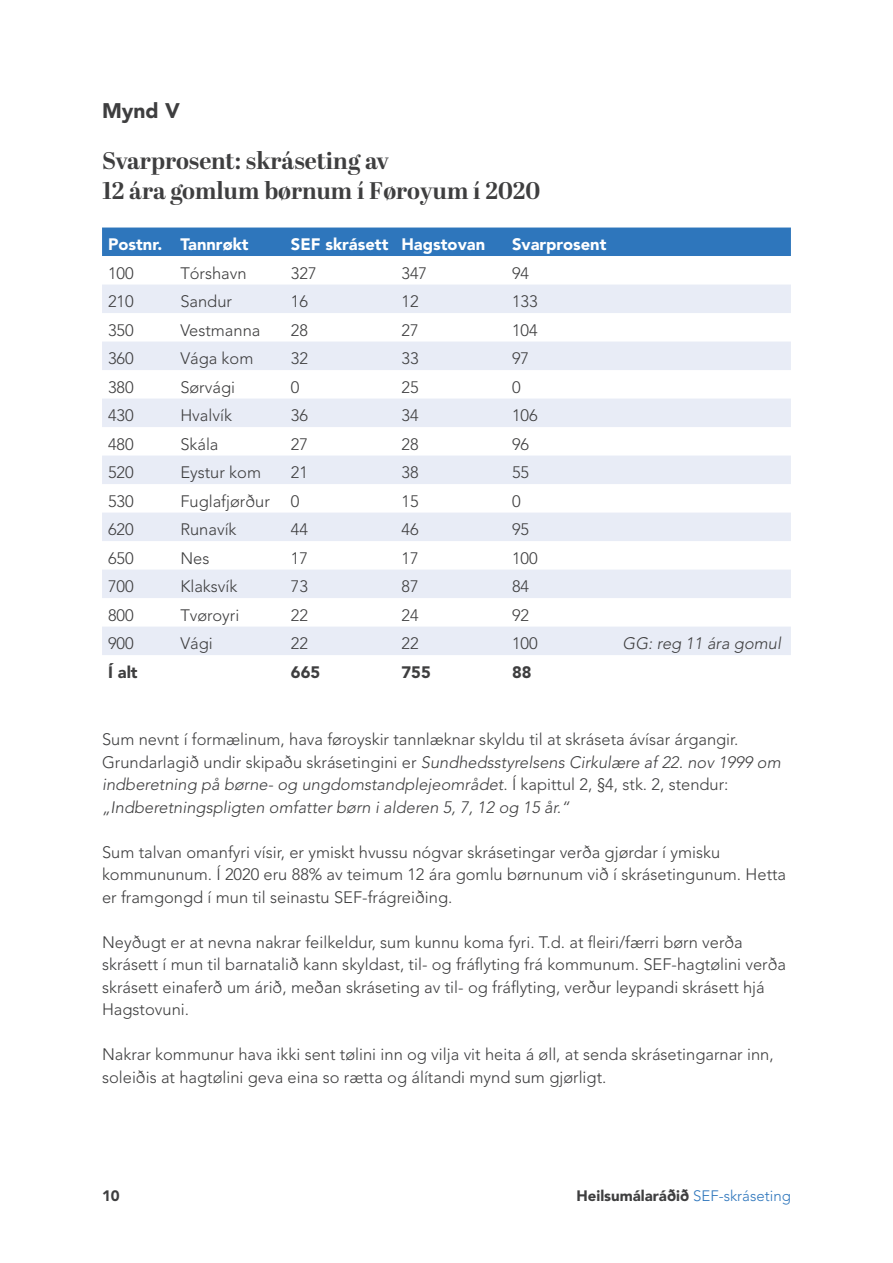
<style>
.page{position:relative;width:893px;height:1263px;background:#fff}
.page>*{position:absolute;margin:0;border:0;box-sizing:border-box;transform-origin:0 0}
.t1{font:700 24px/30px "Abril Display";color:#3e3e3f}
.t2{font:900 21px "Avenir";color:#3e3e3f}
.t3{font:300 16.5px/22.5px "Avenir";color:#3e3e3f}
.t4{font:900 16.5px "Avenir";color:#fff}
.t5{font:italic 300 16.5px "Avenir";color:#3e3e3f}
.t6{font:900 16.5px "Avenir";color:#3e3e3f}
.t7{font:900 15px "Avenir";color:#3e3e3f}
.s1{font-style:italic}
.s2{font-weight:300;color:#2e76bc}
</style>
<div class="page">
<div style="left:102px;top:228px;width:689px;height:28px;background:#2e76bc"></div>
<svg style="left:102px;top:285px;width:689px;height:370px;fill:#e8ecf6"></svg>
<p class="t2" style="left:102px;top:98px;width:79px">Mynd V</p>
<h1 class="t1" style="left:102px;top:147px;width:440px">Svarprosent: skráseting av<br>12 ára gomlum børnum í Føroyum í 2020</h1>
<p class="t4" style="left:108px;top:234px;width:142px">Postnr. Tannrøkt</p>
<p class="t4" style="left:291px;top:234px;width:196px">SEF skrásett Hagstovan</p>
<p class="t4" style="left:512px;top:234px;width:96px">Svarprosent</p>
<p class="t3" style="left:108px;top:262px;width:27px">100</p>
<p class="t3" style="left:180px;top:262px;width:68px">Tórshavn</p>
<p class="t3" style="left:291px;top:262px;width:27px">327</p>
<p class="t3" style="left:401px;top:262px;width:27px">347</p>
<p class="t3" style="left:512px;top:262px;width:19px">94</p>
<p class="t3" style="left:108px;top:290px;width:27px">210</p>
<p class="t3" style="left:180px;top:290px;width:53px">Sandur</p>
<p class="t3" style="left:291px;top:290px;width:19px">16</p>
<p class="t3" style="left:401px;top:290px;width:19px">12</p>
<p class="t3" style="left:512px;top:290px;width:27px">133</p>
<p class="t3" style="left:108px;top:319px;width:27px">350</p>
<p class="t3" style="left:180px;top:319px;width:82px">Vestmanna</p>
<p class="t3" style="left:291px;top:319px;width:19px">28</p>
<p class="t3" style="left:401px;top:319px;width:19px">27</p>
<p class="t3" style="left:512px;top:319px;width:27px">104</p>
<p class="t3" style="left:108px;top:347px;width:27px">360</p>
<p class="t3" style="left:180px;top:347px;width:75px">Vága kom</p>
<p class="t3" style="left:291px;top:347px;width:19px">32</p>
<p class="t3" style="left:401px;top:347px;width:19px">33</p>
<p class="t3" style="left:512px;top:347px;width:19px">97</p>
<p class="t3" style="left:108px;top:376px;width:27px">380</p>
<p class="t3" style="left:180px;top:376px;width:56px">Sørvági</p>
<p class="t3" style="left:291px;top:376px;width:10px">0</p>
<p class="t3" style="left:401px;top:376px;width:19px">25</p>
<p class="t3" style="left:512px;top:376px;width:10px">0</p>
<p class="t3" style="left:108px;top:404px;width:27px">430</p>
<p class="t3" style="left:180px;top:404px;width:53px">Hvalvík</p>
<p class="t3" style="left:291px;top:404px;width:19px">36</p>
<p class="t3" style="left:401px;top:404px;width:19px">34</p>
<p class="t3" style="left:512px;top:404px;width:27px">106</p>
<p class="t3" style="left:108px;top:433px;width:27px">480</p>
<p class="t3" style="left:180px;top:433px;width:40px">Skála</p>
<p class="t3" style="left:291px;top:433px;width:19px">27</p>
<p class="t3" style="left:401px;top:433px;width:19px">28</p>
<p class="t3" style="left:512px;top:433px;width:19px">96</p>
<p class="t3" style="left:108px;top:461px;width:27px">520</p>
<p class="t3" style="left:180px;top:461px;width:82px">Eystur kom</p>
<p class="t3" style="left:291px;top:461px;width:19px">21</p>
<p class="t3" style="left:401px;top:461px;width:19px">38</p>
<p class="t3" style="left:512px;top:461px;width:19px">55</p>
<p class="t3" style="left:108px;top:490px;width:27px">530</p>
<p class="t3" style="left:180px;top:490px;width:91px">Fuglafjørður</p>
<p class="t3" style="left:291px;top:490px;width:10px">0</p>
<p class="t3" style="left:401px;top:490px;width:19px">15</p>
<p class="t3" style="left:512px;top:490px;width:10px">0</p>
<p class="t3" style="left:108px;top:518px;width:27px">620</p>
<p class="t3" style="left:180px;top:518px;width:58px">Runavík</p>
<p class="t3" style="left:291px;top:518px;width:19px">44</p>
<p class="t3" style="left:401px;top:518px;width:19px">46</p>
<p class="t3" style="left:512px;top:518px;width:19px">95</p>
<p class="t3" style="left:108px;top:546px;width:27px">650</p>
<p class="t3" style="left:180px;top:546px;width:31px">Nes</p>
<p class="t3" style="left:291px;top:546px;width:19px">17</p>
<p class="t3" style="left:401px;top:546px;width:19px">17</p>
<p class="t3" style="left:512px;top:546px;width:27px">100</p>
<p class="t3" style="left:108px;top:575px;width:27px">700</p>
<p class="t3" style="left:180px;top:575px;width:59px">Klaksvík</p>
<p class="t3" style="left:291px;top:575px;width:19px">73</p>
<p class="t3" style="left:401px;top:575px;width:19px">87</p>
<p class="t3" style="left:512px;top:575px;width:19px">84</p>
<p class="t3" style="left:108px;top:603px;width:27px">800</p>
<p class="t3" style="left:180px;top:603px;width:61px">Tvøroyri</p>
<p class="t3" style="left:291px;top:603px;width:19px">22</p>
<p class="t3" style="left:401px;top:603px;width:19px">24</p>
<p class="t3" style="left:512px;top:603px;width:19px">92</p>
<p class="t3" style="left:108px;top:632px;width:27px">900</p>
<p class="t3" style="left:180px;top:632px;width:34px">Vági</p>
<p class="t3" style="left:291px;top:632px;width:19px">22</p>
<p class="t3" style="left:401px;top:632px;width:19px">22</p>
<p class="t3" style="left:512px;top:632px;width:27px">100</p>
<p class="t5" style="left:623px;top:634px;width:160px">GG: reg 11 ára gomul</p>
<p class="t6" style="left:108px;top:662px;width:31px">Í alt</p>
<p class="t6" style="left:291px;top:662px;width:31px">665</p>
<p class="t6" style="left:401px;top:662px;width:31px">755</p>
<p class="t6" style="left:512px;top:662px;width:21px">88</p>
<p class="t3" style="left:102px;top:728px;width:680px">Sum nevnt í formælinum, hava føroyskir tannlæknar skyldu til at skráseta ávísar árgangir.<br>Grundarlagið undir skipaðu skrásetingini er <span class="s1">Sundhedsstyrelsens Cirkulære af 22. nov 1999 om indberetning på børne- og ungdomstandplejeområdet</span>. Í kapittul 2, §4, stk. 2, stendur: <span class="s1">„Indberetningspligten omfatter børn i alderen 5, 7, 12 og 15 år.“</span></p>
<p class="t3" style="left:102px;top:840px;width:686px">Sum talvan omanfyri vísir, er ymiskt hvussu nógvar skrásetingar verða gjørdar í ymisku kommununum. Í 2020 eru 88% av teimum 12 ára gomlu børnunum við í skrásetingunum. Hetta er framgongd í mun til seinastu SEF-frágreiðing.</p>
<p class="t3" style="left:102px;top:931px;width:686px">Neyðugt er at nevna nakrar feilkeldur, sum kunnu koma fyri. T.d. at fleiri/færri børn verða skrásett í mun til barnatalið kann skyldast, til- og fráflyting frá kommunum. SEF-hagtølini verða skrásett einaferð um árið, meðan skráseting av til- og fráflyting, verður leypandi skrásett hjá Hagstovuni.</p>
<p class="t3" style="left:102px;top:1043px;width:673px">Nakrar kommunur hava ikki sent tølini inn og vilja vit heita á øll, at senda skrásetingarnar inn, soleiðis at hagtølini geva eina so rætta og álítandi mynd sum gjørligt.</p>
<p class="t7" style="left:102px;top:1186px;width:19px">10</p>
<p class="t7" style="left:576px;top:1186px;width:216px">Heilsumálaráðið <span class="s2">SEF-skráseting</span></p>
</div>
